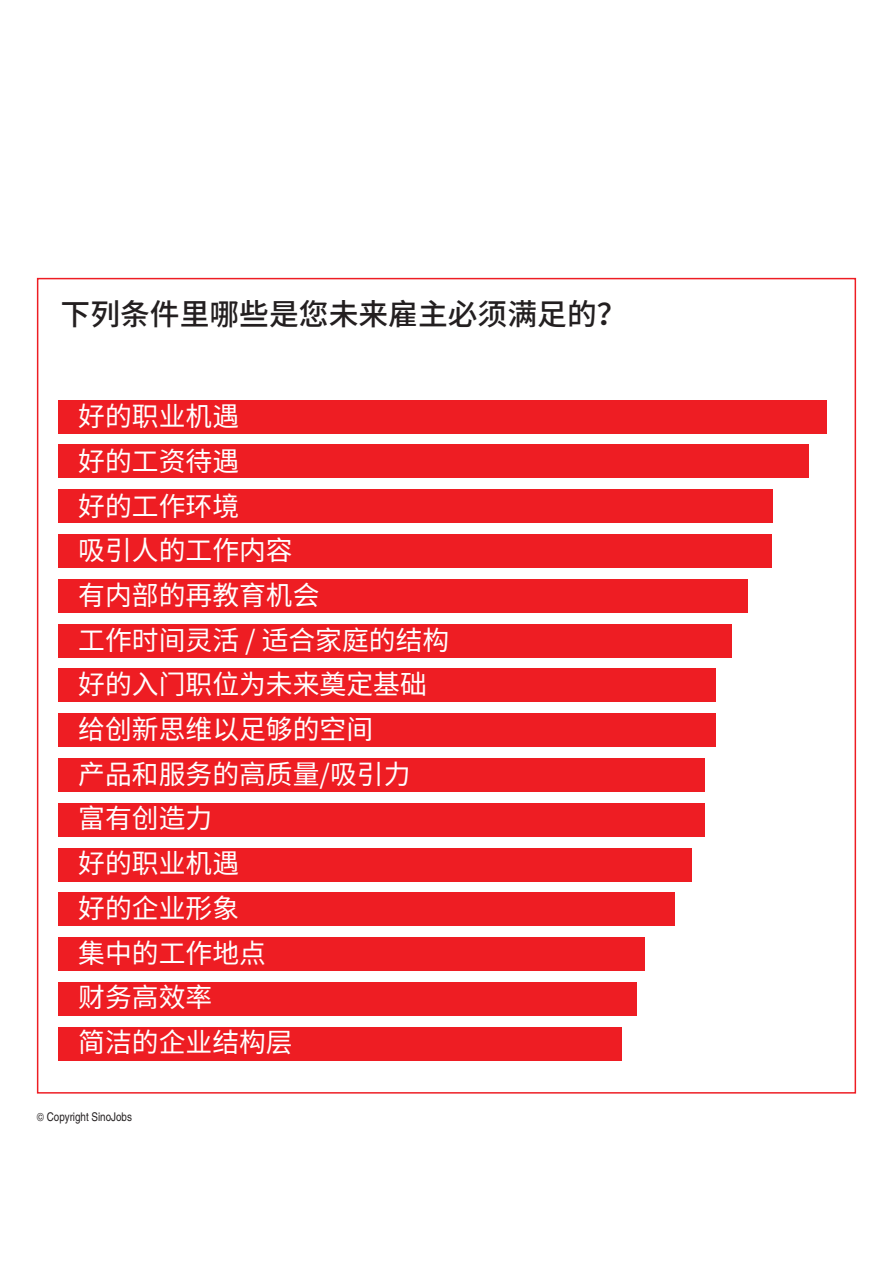
<style>
.page{position:relative;width:893px;height:1263px;background:#fff}
.page>*{position:absolute;margin:0;border:0;box-sizing:border-box;transform-origin:0 0}
.t1{font:500 29.85px "Noto Sans CJ Ksc";color:#231f20}
.t2{font:26.85px "Noto Sans CJ Ksc";color:#fff}
.t3{font:12px "Te X Gyre Heros Condensed";color:#231f20}
</style>
<div class="page">
<div style="left:58px;top:400px;width:768px;height:34px;background:#ee1d23"></div>
<div style="left:58px;top:445px;width:751px;height:33px;background:#ee1d23"></div>
<div style="left:58px;top:489px;width:714px;height:34px;background:#ee1d23"></div>
<div style="left:58px;top:534px;width:713px;height:34px;background:#ee1d23"></div>
<div style="left:58px;top:579px;width:690px;height:34px;background:#ee1d23"></div>
<div style="left:58px;top:624px;width:673px;height:33px;background:#ee1d23"></div>
<div style="left:58px;top:668px;width:658px;height:34px;background:#ee1d23"></div>
<div style="left:58px;top:713px;width:658px;height:34px;background:#ee1d23"></div>
<div style="left:58px;top:758px;width:646px;height:34px;background:#ee1d23"></div>
<div style="left:58px;top:803px;width:646px;height:34px;background:#ee1d23"></div>
<div style="left:58px;top:848px;width:633px;height:33px;background:#ee1d23"></div>
<div style="left:58px;top:892px;width:616px;height:34px;background:#ee1d23"></div>
<div style="left:58px;top:937px;width:587px;height:34px;background:#ee1d23"></div>
<div style="left:58px;top:982px;width:578px;height:34px;background:#ee1d23"></div>
<div style="left:58px;top:1027px;width:563px;height:33px;background:#ee1d23"></div>
<p class="t1" style="left:61px;top:297px;width:568px">下列条件里哪些是您未来雇主必须满足的？</p>
<p class="t2" style="left:78px;top:401px;width:162px">好的职业机遇</p>
<p class="t2" style="left:78px;top:446px;width:162px">好的工资待遇</p>
<p class="t2" style="left:78px;top:491px;width:162px">好的工作环境</p>
<p class="t2" style="left:78px;top:535px;width:216px">吸引人的工作内容</p>
<p class="t2" style="left:78px;top:580px;width:243px">有内部的再教育机会</p>
<p class="t2" style="left:78px;top:625px;width:373px">工作时间灵活 / 适合家庭的结构</p>
<p class="t2" style="left:78px;top:669px;width:350px">好的入门职位为未来奠定基础</p>
<p class="t2" style="left:78px;top:714px;width:296px">给创新思维以足够的空间</p>
<p class="t2" style="left:78px;top:759px;width:334px">产品和服务的高质量/吸引力</p>
<p class="t2" style="left:78px;top:803px;width:136px">富有创造力</p>
<p class="t2" style="left:78px;top:848px;width:162px">好的职业机遇</p>
<p class="t2" style="left:78px;top:893px;width:162px">好的企业形象</p>
<p class="t2" style="left:78px;top:937px;width:189px">集中的工作地点</p>
<p class="t2" style="left:78px;top:982px;width:136px">财务高效率</p>
<p class="t2" style="left:78px;top:1027px;width:216px">简洁的企业结构层</p>
<p class="t3" style="left:37px;top:1108px;width:97px">© Copyright SinoJobs</p>
</div>
